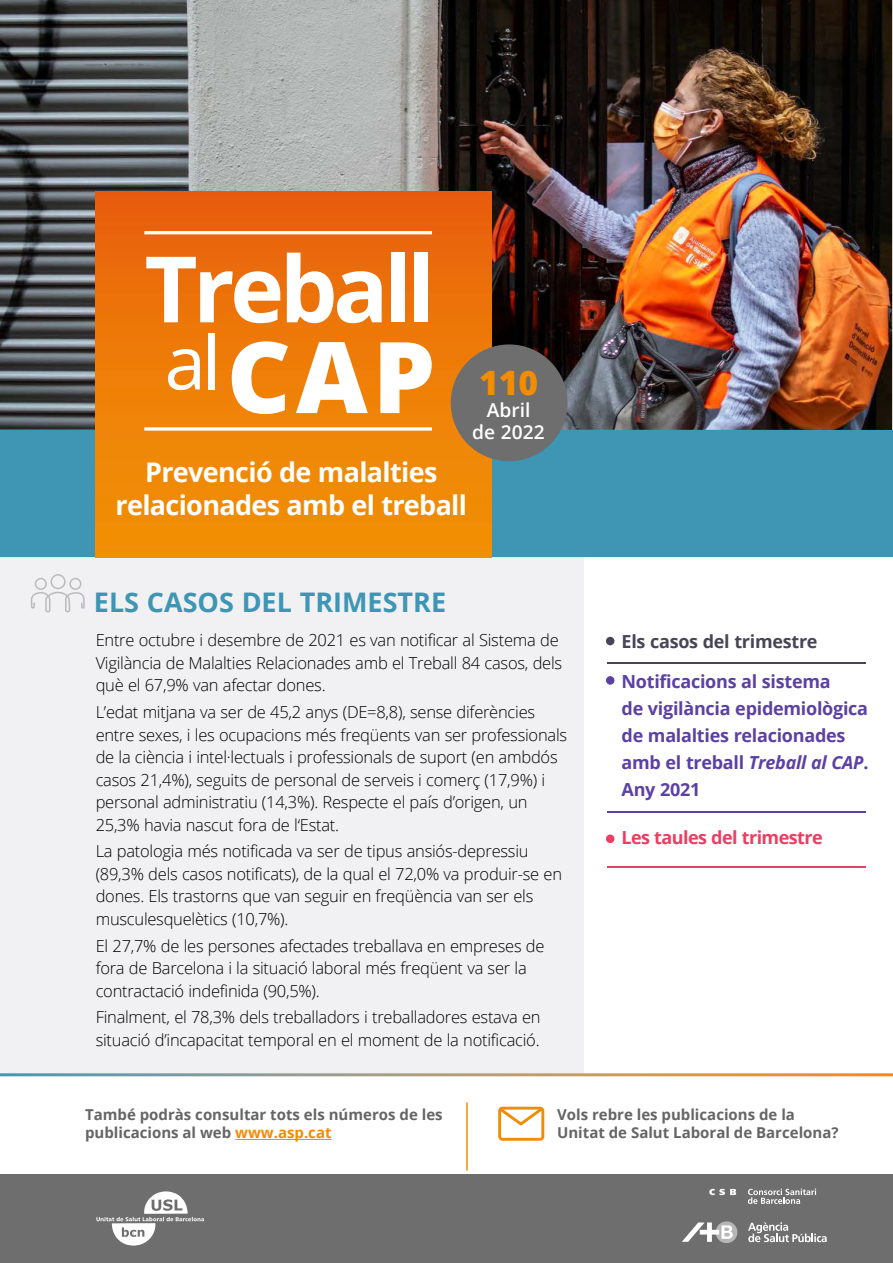
<style>
.page{position:relative;width:893px;height:1263px;background:#fff}
.page>*{position:absolute;margin:0;border:0;box-sizing:border-box;transform-origin:0 0}
.t1{font:800 99px "Open Sans";color:#fff}
.t2{font:700 91.65px "Open Sans";letter-spacing:-.05em;color:#fff}
.t3{font:800 33.6px "Open Sans";color:#f28c00}
.t4{font:700 27px/33px "Open Sans";letter-spacing:-.025em;color:#fff;text-align:center}
.t5{font:700 27px "Open Sans";color:#3e95b4}
.t6{font:600 19.2px/21.6px "Open Sans";color:#fff;text-align:center}
.t7{font:700 18px/27px "Open Sans";letter-spacing:-.015em;color:#5c40a3}
.t8{font:700 18px "Open Sans";letter-spacing:-.03em;color:#ed3d61}
.t9{font:700 18px "Open Sans";letter-spacing:-.015em;color:#474557}
.t10{font:300 16.5px/22.5px "Open Sans";letter-spacing:-.015em;color:#000}
.t11{font:700 15px/18px "Open Sans";color:#656565}
.s1{font-style:italic}
.s2{color:#f28c00}
</style>
<div class="page">
<div style="left:0;top:512px;width:584px;height:564px;background:#f1f1f3"></div>
<div style="left:0;top:1175px;width:893px;height:88px;background:#6e6e6e"></div>
<img style="left:0;top:0;width:891px;height:429px">
<div style="left:0;top:429px;width:893px;height:128px;background:#3e95b4"></div>
<img style="left:96px;top:191px;width:395px;height:366px">
<hr style="left:235px;top:1139px;width:97px;height:1px;background:#f28c00">
<svg style="left:498px;top:1107px;width:46px;height:34px"></svg>
<hr style="left:466px;top:1102px;width:2px;height:68px;background:#f28c00">
<hr style="left:0;top:1073px;width:893px;height:3px;background:#fff">
<svg style="left:96px;top:1191px;width:108px;height:54px"></svg>
<svg style="left:144px;top:427px;width:288px;height:4px"></svg>
<hr style="left:144px;top:231px;width:288px;height:3px;background:#fff">
<div style="left:451px;top:344px;width:116px;height:117px;background:#6e6e6e;border-radius:50%"></div>
<hr style="left:608px;top:811px;width:258px;height:1px;background:#5c40a3">
<hr style="left:608px;top:662px;width:258px;height:1px;background:#474557">
<hr style="left:608px;top:866px;width:258px;height:1px;background:#ed3d61">
<div style="left:606px;top:676px;width:8px;height:9px;background:#5c40a3;border-radius:50%"></div>
<div style="left:606px;top:637px;width:8px;height:8px;background:#474557;border-radius:50%"></div>
<div style="left:606px;top:834px;width:8px;height:9px;background:#ed3d61;border-radius:50%"></div>
<svg style="left:31px;top:591px;width:54px;height:22px"></svg>
<div style="left:35px;top:578px;width:12px;height:12px;border:2px solid #bbbbbd;border-radius:50%"></div>
<div style="left:69px;top:578px;width:12px;height:12px;border:2px solid #bbbbbd;border-radius:50%"></div>
<div style="left:51px;top:574px;width:15px;height:15px;border:2px solid #bbbbbd;border-radius:50%"></div>
<svg style="left:748px;top:1188px;width:68px;height:16px"></svg>
<svg style="left:709px;top:1189px;width:27px;height:6px"></svg>
<svg style="left:748px;top:1222px;width:79px;height:20px"></svg>
<div style="left:716px;top:1221px;width:21px;height:22px;background:#b6b6b6;border-radius:50%"></div>
<svg style="left:682px;top:1222px;width:51px;height:20px"></svg>
<h2 class="t2" style="left:145px;top:224px;width:292px">Treball</h2>
<h1 class="t1" style="left:165px;top:302px;width:272px"><sup>al</sup>CAP</h1>
<h3 class="t3" style="left:479px;top:358px;width:61px">110</h3>
<p class="t6" style="left:472px;top:399px;width:74px">Abril<br>de 2022</p>
<h3 class="t4" style="left:115px;top:455px;width:353px">Prevenció de malalties relacionades amb el treball</h3>
<h3 class="t5" style="left:94px;top:583px;width:354px">ELS CASOS DEL TRIMESTRE</h3>
<p class="t10" style="left:96px;top:628px;width:468px">Entre octubre i desembre de 2021 es van notificar al Sistema de<br>Vigilància de Malalties Relacionades amb el Treball 84 casos, dels què el 67,9% van afectar dones.</p>
<p class="t10" style="left:96px;top:700px;width:473px">L’edat mitjana va ser de 45,2 anys (DE=8,8), sense diferències entre sexes, i les ocupacions més freqüents van ser professionals de la ciència i intel·lectuals i professionals de suport (en ambdós casos 21,4%), seguits de personal de serveis i comerç (17,9%) i personal administratiu (14,3%). Respecte el país d’origen, un 25,3% havia nascut fora de l‘Estat.</p>
<p class="t10" style="left:96px;top:840px;width:468px">La patologia més notificada va ser de tipus ansiós-depressiu (89,3% dels casos notificats), de la qual el 72,0% va produir-se en dones. Els trastorns que van seguir en freqüència van ser els musculesquelètics (10,7%).</p>
<p class="t10" style="left:96px;top:934px;width:450px">El 27,7% de les persones afectades treballava en empreses de fora de Barcelona i la situació laboral més freqüent va ser la contractació indefinida (90,5%).</p>
<p class="t10" style="left:96px;top:1006px;width:446px">Finalment, el 78,3% dels treballadors i treballadores estava en situació d’incapacitat temporal en el moment de la notificació.</p>
<p class="t9" style="left:621px;top:629px;width:198px">Els casos del trimestre</p>
<p class="t7" style="left:621px;top:667px;width:249px">Notificacions al sistema<br>de vigilància epidemiològica de malalties relacionades amb el treball <span class="s1">Treball al CAP</span>.<br>Any 2021</p>
<p class="t8" style="left:621px;top:825px;width:203px">Les taules del trimestre</p>
<p class="t11" style="left:85px;top:1105px;width:359px">També podràs consultar tots els números de les publicacions al web <span class="s2">www.asp.cat</span></p>
<p class="t11" style="left:557px;top:1105px;width:283px">Vols rebre les publicacions de la<br>Unitat de Salut Laboral de Barcelona?</p>
</div>
